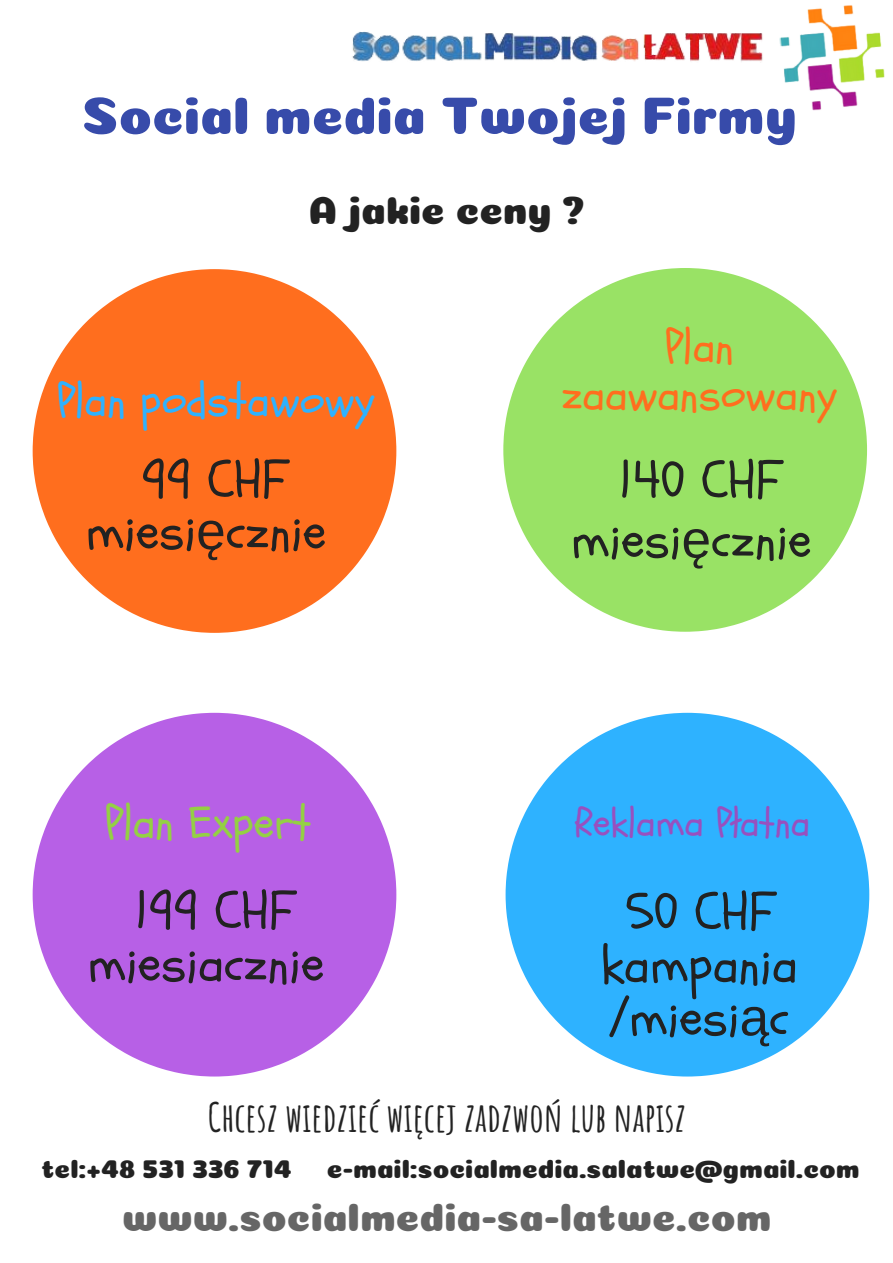
<style>
.page{position:relative;width:893px;height:1263px;background:#fff}
.page>*{position:absolute;margin:0;border:0;box-sizing:border-box;transform-origin:0 0}
.t1{font:52.95px/52.9px "Schoolbell";color:#222;text-align:center}
.t2{font:52.95px "Coiny";color:#374baa}
.t3{font:46.35px/48.4px "Schoolbell";color:#ff6e1e;text-align:center}
.t4{font:46.35px "Schoolbell";color:#2eb2ff}
.t5{font:46.35px "Schoolbell";color:#94d044}
.t6{font:700 39.75px "Amatic SC";color:#222}
.t7{font:39.75px "Coiny";color:#666}
.t8{font:39.75px "Schoolbell";color:#9850bf}
.t9{font:39.75px "Coiny";color:#222}
.t10{font:26.55px "Coiny";color:#222}
.s1{font-family:"Liberation Sans"}
</style>
<div class="page">
<img style="left:352px;top:31px;width:411px;height:31px">
<img style="left:779px;top:5px;width:106px;height:106px">
<svg style="left:33px;top:269px;width:363px;height:364px;fill:#ff6e1e"></svg>
<svg style="left:503px;top:268px;width:364px;height:364px;fill:#99e265"></svg>
<svg style="left:33px;top:713px;width:363px;height:363px;fill:#b760e6"></svg>
<svg style="left:506px;top:713px;width:363px;height:363px;fill:#2eb2ff"></svg>
<p class="t2" style="left:82px;top:85px;width:716px">Social media Twojej Firmy</p>
<p class="t9" style="left:309px;top:187px;width:278px">A jakie ceny ?</p>
<p class="t4" style="left:56px;top:369px;width:320px">Plan podstawowy</p>
<p class="t1" style="left:85px;top:455px;width:242px;line-height:51.8px">99 CHF miesi<span class="s1">ę</span>cznie</p>
<p class="t5" style="left:105px;top:792px;width:208px">Plan Expert</p>
<p class="t1" style="left:87px;top:885px;width:238px">199 CHF miesiacznie</p>
<p class="t3" style="left:561px;top:323px;width:277px">Plan zaawansowany</p>
<p class="t1" style="left:571px;top:452px;width:242px;line-height:59.7px">140 CHF miesi<span class="s1">ę</span>cznie</p>
<p class="t8" style="left:575px;top:796px;width:237px">Reklama Płatna</p>
<p class="t1" style="left:601px;top:886px;width:198px">50 CHF kampania /miesi<span class="s1">ą</span>c</p>
<p class="t6" style="left:208px;top:1091px;width:480px">CHCESZ WIEDZIEĆ WIĘCEJ ZADZWOŃ LUB NAPISZ</p>
<p class="t10" style="left:41px;top:1153px;width:252px">tel:+48 531 336 714</p>
<p class="t10" style="left:327px;top:1153px;width:534px">e-mail:socialmedia.salatwe@gmail.com</p>
<p class="t7" style="left:122px;top:1194px;width:651px">www.socialmedia-sa-latwe.com</p>
</div>
